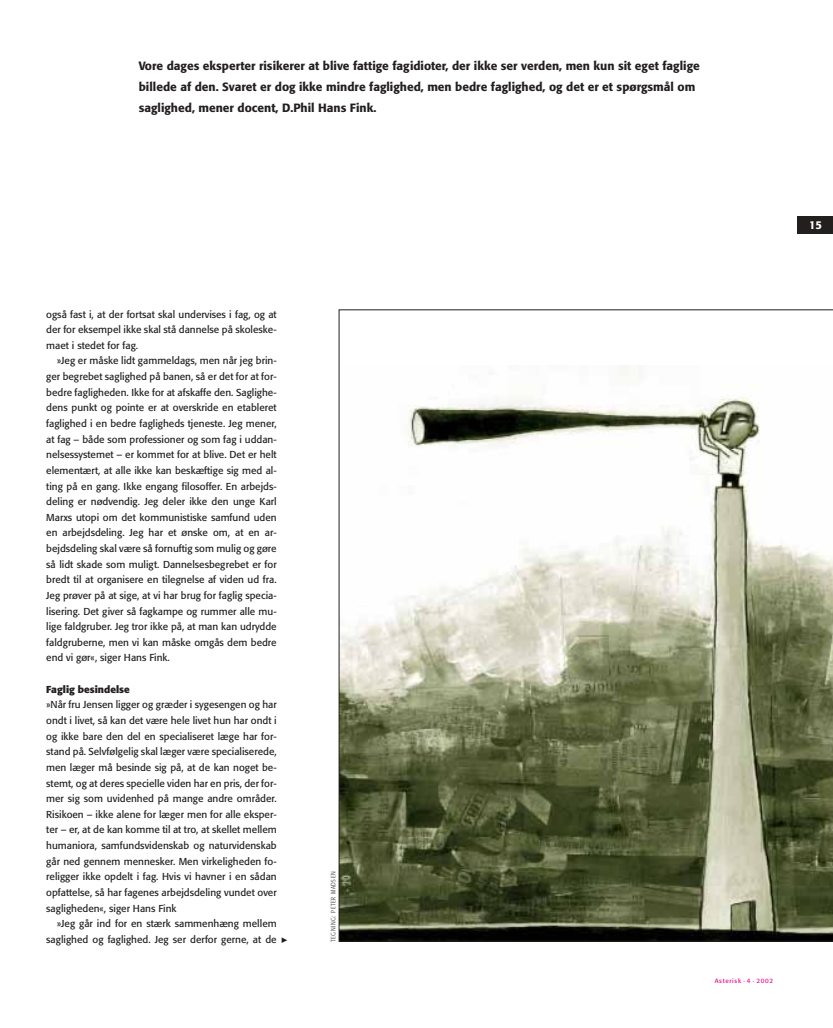
<style>
.page{position:relative;width:833px;height:1028px;background:#fff}
.page>*{position:absolute;margin:0;border:0;box-sizing:border-box;transform-origin:0 0}
.t1{font:500 11.88px/21.2px "Formata";color:#231f1f}
.t2{font:500 11.25px "Formata";color:#fff}
.t3{font:11.25px "FF Dingbests";color:#231f1f}
.t4{font:10px/15.6px "Formata";color:#231f1f;text-align:justify}
.t5{font:700 10px "Formata";color:#231f1f}
.t6{font:300 condensed 6.25px "Formata";letter-spacing:.095em;color:#231f1f}
.t7{font:6.25px "Formata";letter-spacing:.115em;color:#ed008b}
</style>
<div class="page">
<div style="left:797px;top:216px;width:35px;height:18px;background:#231f1f"></div>
<svg style="left:339px;top:309px;width:493px;height:632px"></svg>
<p class="t1" style="left:139px;top:56px;width:562px">Vore dages eksperter risikerer at blive fattige fagidioter, der ikke ser verden, men kun sit eget faglige billede af den. Svaret er dog ikke mindre faglighed, men bedre faglighed, og det er et spørgsmål om saglighed, mener docent, D.Phil Hans Fink.</p>
<p class="t4" style="left:46px;top:307px;width:232px">også fast i, at der fortsat skal undervises i fag, og at der for eksempel ikke skal stå dannelse på skoleske&shy;maet i stedet for fag.</p>
<p class="t4" style="left:46px;top:354px;width:232px;text-indent:11px">»Jeg er måske lidt gammeldags, men når jeg brin&shy;ger begrebet saglighed på banen, så er det for at for&shy;bedre fagligheden. Ikke for at afskaffe den. Saglighe&shy;dens punkt og pointe er at overskride en etableret faglighed i en bedre fagligheds tjeneste. Jeg mener, at fag – både som professioner og som fag i uddan&shy;nelsessystemet – er kommet for at blive. Det er helt elementært, at alle ikke kan beskæftige sig med al&shy;ting på en gang. Ikke engang filosoffer. En arbejds&shy;deling er nødvendig. Jeg deler ikke den unge Karl Marxs utopi om det kommunistiske samfund uden en arbejdsdeling. Jeg har et ønske om, at en ar&shy;bejdsdeling skal være så fornuftig som mulig og gøre så lidt skade som muligt. Dannelsesbegrebet er for bredt til at organisere en tilegnelse af viden ud fra.<br>Jeg prøver på at sige, at vi har brug for faglig specia&shy;lisering. Det giver så fagkampe og rummer alle mu&shy;lige faldgruber. Jeg tror ikke på, at man kan udrydde faldgruberne, men vi kan måske omgås dem bedre end vi gør«, siger Hans Fink.</p>
<p class="t5" style="left:46px;top:684px;width:85px">Faglig besindelse</p>
<p class="t4" style="left:46px;top:697px;width:232px">»Når fru Jensen ligger og græder i sygesengen og har ondt i livet, så kan det være hele livet hun har ondt i og ikke bare den del en specialiseret læge har for&shy;stand på. Selvfølgelig skal læger være specialiserede, men læger må besinde sig på, at de kan noget be&shy;stemt, og at deres specielle viden har en pris, der for&shy;mer sig som uvidenhed på mange andre områder.<br>Risikoen – ikke alene for læger men for alle eksper&shy;ter – er, at de kan komme til at tro, at skellet mellem humaniora, samfundsvidenskab og naturvidenskab går ned gennem mennesker. Men virkeligheden fo&shy;religger ikke opdelt i fag. Hvis vi havner i en sådan opfattelse, så har fagenes arbejdsdeling vundet over sagligheden«, siger Hans Fink</p>
<p class="t4" style="left:46px;top:916px;width:232px;text-align:right">»Jeg går ind for en stærk sammenhæng mellem saglighed og faglighed. Jeg ser derfor gerne, at de</p>
<p class="t3" style="left:281px;top:933px;width:9px">&gt;</p>
<p class="t6" style="left:330px;top:942px;width:72px;rotate:-90deg">TEGNING: PETER MADSEN</p>
<p class="t2" style="left:809px;top:220px;width:15px">15</p>
<p class="t7" style="left:714px;top:977px;width:60px">Asterisk · 4 · 2002</p>
</div>
